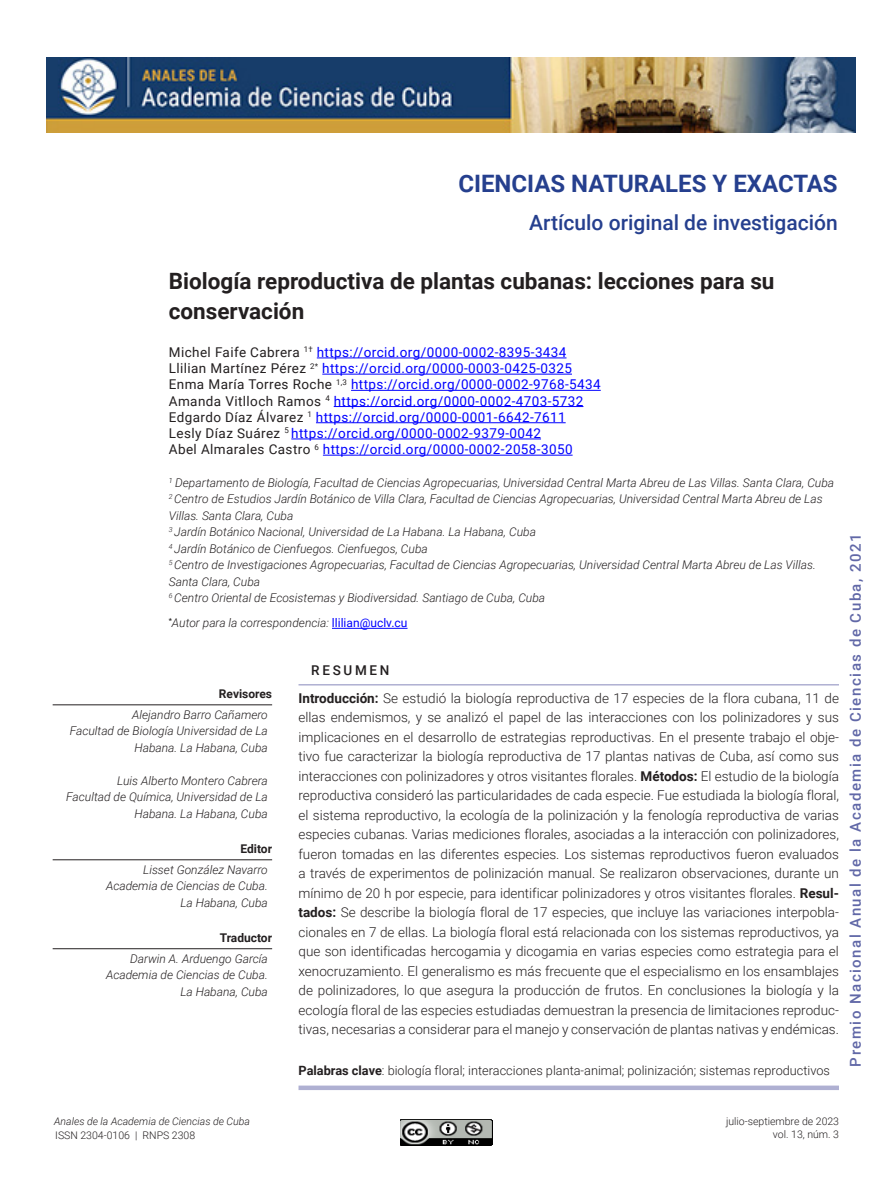
<style>
.page{position:relative;width:893px;height:1191px;background:#fff}
.page>*{position:absolute;margin:0;border:0;box-sizing:border-box;transform-origin:0 0}
.Sección{font:700 24px "Roboto";color:#253f8e}
.Título_del_Artículo{font:700 22.5px/30px "Roboto";color:#231f20}
.Tipo_de_artículo{font:500 21px "Roboto";color:#253f8e}
.t1{font:500 15px "Roboto";letter-spacing:.1em;color:#6168a7}
.Texto_del_Resumen_y{font:300 13.5px/19.5px "Roboto";color:#231f20;text-align:justify}
.Autores{font:13.5px "Roboto";letter-spacing:.03em;color:#00f}
.Palabra_Resumen_y_Ab{font:500 13.5px "Roboto";letter-spacing:.2em;color:#231f20}
.Palabras_clave___Key{font:300 12.75px "Roboto";color:#231f20}
.Autores_Datos{font:italic 300 12px/16.5px "Roboto";color:#231f20}
.Créditos_realización{font:italic 300 12px/16.5px "Roboto";color:#231f20;text-align:right}
.Autor_para_la_corres{font:italic 300 12px "Roboto";color:#231f20}
.Créditos_realización-2{font:700 12px "Roboto";color:#231f20}
.t2{font:300 10.5px/12.6px "Roboto";color:#231f20;text-align:right}
.t3{font:italic 300 10.5px "Roboto";color:#231f20}
.s1{color:#231f20}
.s2{font-weight:400;font-style:normal;color:#00f}
.s3{font-weight:700}
</style>
<div class="page">
<img style="left:401px;top:1119px;width:91px;height:26px">
<img style="left:47px;top:57px;width:808px;height:75px">
<hr style="left:317px;top:357px;width:249px;height:1px;background:#00f">
<hr style="left:322px;top:374px;width:250px;height:1px;background:#00f">
<hr style="left:351px;top:390px;width:250px;height:1px;background:#00f">
<hr style="left:334px;top:406px;width:249px;height:1px;background:#00f">
<hr style="left:316px;top:422px;width:250px;height:1px;background:#00f">
<hr style="left:291px;top:438px;width:250px;height:1px;background:#00f">
<hr style="left:323px;top:455px;width:250px;height:1px;background:#00f">
<hr style="left:332px;top:628px;width:75px;height:1px;background:#00f">
<hr style="left:53px;top:704px;width:219px;height:1px;background:#231f20">
<hr style="left:53px;top:859px;width:219px;height:1px;background:#231f20">
<hr style="left:53px;top:948px;width:219px;height:1px;background:#231f20">
<hr style="left:298px;top:684px;width:541px;height:1px;background:#afb0d2">
<div style="left:298px;top:1085px;width:541px;height:5px;background:#afb0d2"></div>
<p class="Sección" style="left:458px;top:166px;width:381px">CIENCIAS NATURALES Y EXACTAS</p>
<p class="Tipo_de_artículo" style="left:529px;top:207px;width:310px">Artículo original de investigación</p>
<p class="Título_del_Artículo" style="left:169px;top:266px;width:607px">Biología reproductiva de plantas cubanas: lecciones para su conservación</p>
<p class="Autores" style="left:169px;top:343px;width:399px"><span class="s1">Michel Faife Cabrera</span> <sup>1†</sup> https://orcid.org/0000-0002-8395-3434</p>
<p class="Autores" style="left:169px;top:359px;width:405px"><span class="s1">Llilian Martínez Pérez</span> <sup>2*</sup> https://orcid.org/0000-0003-0425-0325</p>
<p class="Autores" style="left:169px;top:375px;width:433px"><span class="s1">Enma María Torres Roche</span> <sup>1,3</sup> https://orcid.org/0000-0002-9768-5434</p>
<p class="Autores" style="left:169px;top:391px;width:416px"><span class="s1">Amanda Vitlloch Ramos</span> <sup>4</sup> https://orcid.org/0000-0002-4703-5732</p>
<p class="Autores" style="left:169px;top:407px;width:398px"><span class="s1">Edgardo Díaz Álvarez</span> <sup>1</sup> https://orcid.org/0000-0001-6642-7611</p>
<p class="Autores" style="left:169px;top:424px;width:374px"><span class="s1">Lesly Díaz Suárez</span> <sup>5</sup> https://orcid.org/0000-0002-9379-0042</p>
<p class="Autores" style="left:169px;top:440px;width:405px"><span class="s1">Abel Almarales Castro</span> <sup>6</sup> https://orcid.org/0000-0002-2058-3050</p>
<p class="Autores_Datos" style="left:169px;top:474px;width:667px"><sup>1</sup> Departamento de Biología, Facultad de Ciencias Agropecuarias, Universidad Central Marta Abreu de Las Villas. Santa Clara, Cuba</p>
<p class="Autores_Datos" style="left:169px;top:490px;width:655px"><sup>2</sup> Centro de Estudios Jardín Botánico de Villa Clara, Facultad de Ciencias Agropecuarias, Universidad Central Marta Abreu de Las<br>Villas. Santa Clara, Cuba</p>
<p class="Autores_Datos" style="left:169px;top:523px;width:369px"><sup>3</sup> Jardín Botánico Nacional, Universidad de La Habana. La Habana, Cuba</p>
<p class="Autores_Datos" style="left:169px;top:540px;width:260px"><sup>4</sup> Jardín Botánico de Cienfuegos. Cienfuegos, Cuba</p>
<p class="Autores_Datos" style="left:169px;top:556px;width:649px"><sup>5</sup> Centro de Investigaciones Agropecuarias, Facultad de Ciencias Agropecuarias, Universidad Central Marta Abreu de Las Villas.<br>Santa Clara, Cuba</p>
<p class="Autores_Datos" style="left:169px;top:589px;width:378px"><sup>6</sup> Centro Oriental de Ecosistemas y Biodiversidad. Santiago de Cuba, Cuba</p>
<p class="Autor_para_la_corres" style="left:169px;top:615px;width:240px"><sup>*</sup>Autor para la correspondencia: <span class="s2">llilian@uclv.cu</span></p>
<p class="Créditos_realización-2" style="left:219px;top:685px;width:55px">Revisores</p>
<p class="Créditos_realización" style="left:132px;top:706px;width:137px">Alejandro Barro Cañamero</p>
<p class="Créditos_realización" style="left:70px;top:722px;width:200px">Facultad de Biología Universidad de La<br>Habana. La Habana, Cuba</p>
<p class="Créditos_realización" style="left:117px;top:772px;width:152px">Luis Alberto Montero Cabrera</p>
<p class="Créditos_realización" style="left:66px;top:788px;width:203px">Facultad de Química, Universidad de La<br>Habana. La Habana, Cuba</p>
<p class="Créditos_realización-2" style="left:241px;top:840px;width:33px">Editor</p>
<p class="Créditos_realización" style="left:143px;top:861px;width:126px">Lisset González Navarro</p>
<p class="Créditos_realización" style="left:106px;top:877px;width:163px">Academia de Ciencias de Cuba.</p>
<p class="Créditos_realización" style="left:180px;top:894px;width:89px">La Habana, Cuba</p>
<p class="Créditos_realización-2" style="left:220px;top:929px;width:54px">Traductor</p>
<p class="Créditos_realización" style="left:130px;top:949px;width:139px">Darwin A. Arduengo García</p>
<p class="Créditos_realización" style="left:106px;top:966px;width:163px">Academia de Ciencias de Cuba.</p>
<p class="Créditos_realización" style="left:180px;top:982px;width:89px">La Habana, Cuba</p>
<p class="Palabra_Resumen_y_Ab" style="left:311px;top:660px;width:80px">RESUMEN</p>
<p class="Texto_del_Resumen_y" style="left:298px;top:687px;width:542px"><span class="s3">Introducción:</span> Se estudió la biología reproductiva de 17 especies de la flora cubana, 11 de ellas endemismos, y se analizó el papel de las interacciones con los polinizadores y sus implicaciones en el desarrollo de estrategias reproductivas. En el presente trabajo el obje&shy;tivo fue caracterizar la biología reproductiva de 17 plantas nativas de Cuba, así como sus interacciones con polinizadores y otros visitantes florales. <span class="s3">Métodos:</span> El estudio de la biología reproductiva consideró las particularidades de cada especie. Fue estudiada la biología floral, el sistema reproductivo, la ecología de la polinización y la fenología reproductiva de varias especies cubanas. Varias mediciones florales, asociadas a la interacción con polinizadores, fueron tomadas en las diferentes especies. Los sistemas reproductivos fueron evaluados a través de experimentos de polinización manual. Se realizaron observaciones, durante un mínimo de 20 h por especie, para identificar polinizadores y otros visitantes florales. <span class="s3">Resul&shy;tados:</span> Se describe la biología floral de 17 especies, que incluye las variaciones interpobla&shy;cionales en 7 de ellas. La biología floral está relacionada con los sistemas reproductivos, ya que son identificadas hercogamia y dicogamia en varias especies como estrategia para el xenocruzamiento. El generalismo es más frecuente que el especialismo en los ensamblajes de polinizadores, lo que asegura la producción de frutos. En conclusiones la biología y la ecología floral de las especies estudiadas demuestran la presencia de limitaciones reproduc&shy;tivas, necesarias a considerar para el manejo y conservación de plantas nativas y endémicas.</p>
<p class="Palabras_clave___Key" style="left:298px;top:1061px;width:533px"><span class="s3">Palabras clave</span>: biología floral; interacciones planta-animal; polinización; sistemas reproductivos</p>
<p class="t1" style="left:845px;top:1066px;width:535px;rotate:-90deg">Premio Nacional Anual de la Academia de Ciencias de Cuba, 2021</p>
<p class="t3" style="left:54px;top:1114px;width:197px">Anales de la Academia de Ciencias de Cuba</p>
<p class="t2" style="left:55px;top:1129px;width:141px">ISSN 2304-0106 | RNPS 2308</p>
<p class="t2" style="left:726px;top:1114px;width:115px">julio-septiembre de 2023 vol. 13, núm. 3</p>
</div>
